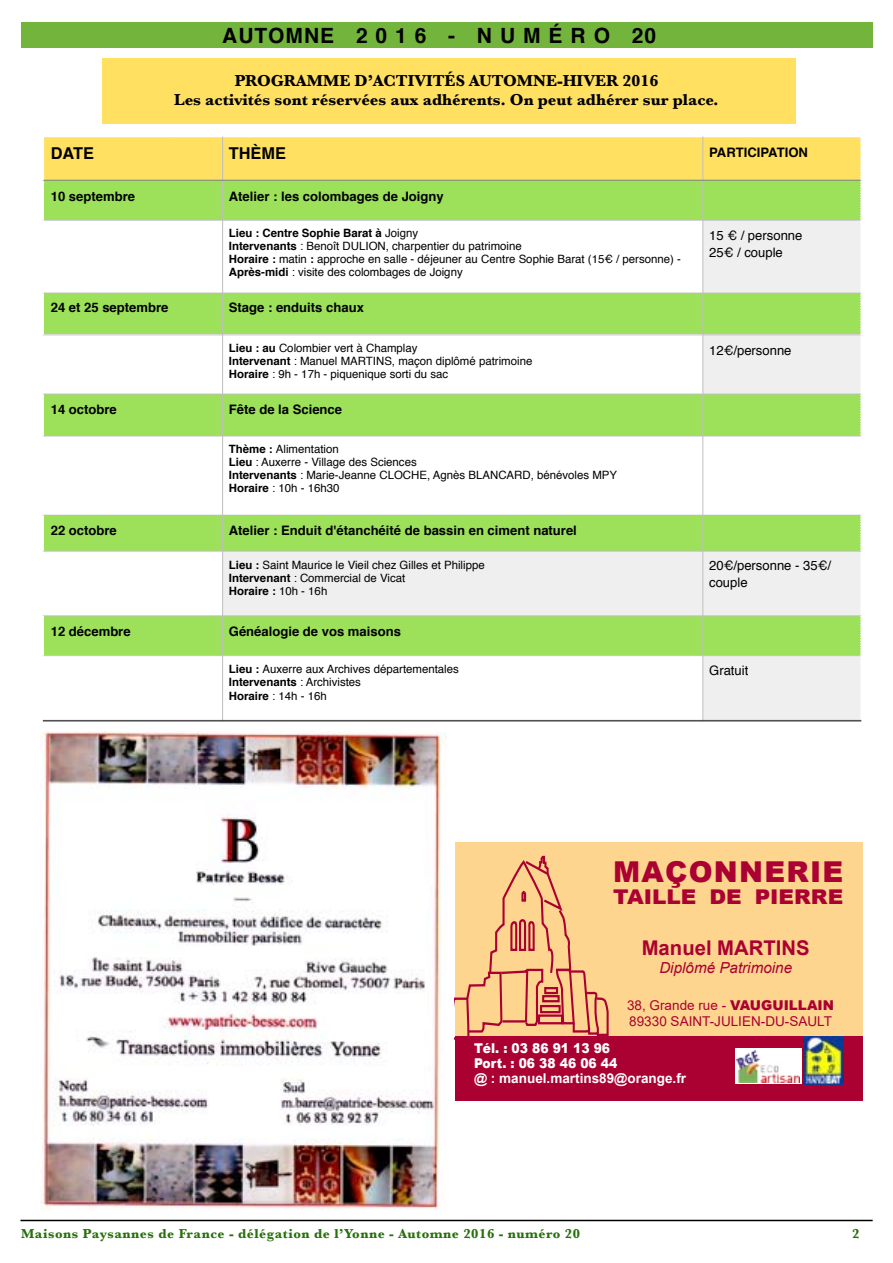
<style>
.page{position:relative;width:893px;height:1263px;background:#fff}
.page>*{position:absolute;margin:0;border:0;box-sizing:border-box;transform-origin:0 0}
.t1{font:900 28.8px "Arial";letter-spacing:.045em;color:#ab0132}
.t2{font:700 21px "Helvetica";letter-spacing:.05em;color:#000}
.t3{font:900 20.25px "Arial";color:#ab0132;scale:1.06 1}
.t4{font:700 20.25px "Arial";color:#ab0132}
.t5{font:700 19.65px "Helvetica";color:#000}
.t6{font:700 16.5px/19.8px "Baskerville";color:#000;text-align:center}
.t7{font:700 16.35px "Helvetica";color:#000}
.t8{font:italic 15.15px "Arial";color:#ab0132}
.t9{font:700 13.5px "Baskerville";letter-spacing:.04em;color:#28700c}
.t10{font:13.5px/16.2px "Arial";color:#ab0132}
.t11{font:900 13.5px/15.1px "Arial";color:#fff;scale:.91 1}
.t12{font:700 13.5px "Arial";color:#fff}
.t13{font:700 13.05px "Helvetica";color:#000}
.t14{font:13.05px/16.4px "Helvetica";color:#000}
.t15{font:11.4px/13px "Helvetica";color:#000}
.s1{font-weight:700}
.s2{font-weight:900}
</style>
<div class="page">
<div style="left:21px;top:22px;width:851px;height:25px;background:#73b43c"></div>
<hr style="left:20px;top:1220px;width:853px;height:1px;background:#000">
<hr style="left:222px;top:136px;width:1px;height:44px;background:#bfbfbf">
<hr style="left:703px;top:136px;width:1px;height:44px;background:#bfbfbf">
<svg style="left:43px;top:137px;width:818px;height:583px"></svg>
<hr style="left:43px;top:720px;width:818px;height:1px;background:#515151">
<div style="left:103px;top:58px;width:693px;height:66px;background:#ffe061"></div>
<img style="left:40px;top:731px;width:406px;height:478px">
<div style="left:455px;top:842px;width:407px;height:259px;background:#fdd58e"></div>
<svg style="left:455px;top:855px;width:154px;height:181px"></svg>
<div style="left:455px;top:1036px;width:407px;height:65px;background:#ab0132"></div>
<svg style="left:735px;top:1048px;width:66px;height:36px"></svg>
<img style="left:736px;top:1051px;width:63px;height:31px">
<img style="left:804px;top:1036px;width:39px;height:48px">
<h2 class="t2" style="left:222px;top:18px;width:435px">AUTOMNE 2 0 1 6 - N U M É R O 20</h2>
<h3 class="t5" style="left:226px;top:53px;width:455px">PROGRAMME D’ACTIVITÉS Automne-Hiver 2016</h3>
<h3 class="t6" style="left:174px;top:71px;width:546px">PROGRAMME D’ACTIVITÉS AUTOMNE-HIVER 2016<br>Les activités sont réservées aux adhérents. On peut adhérer sur place.</h3>
<h3 class="t7" style="left:51px;top:140px;width:45px">DATE</h3>
<h3 class="t7" style="left:229px;top:140px;width:59px">THÈME</h3>
<p class="t13" style="left:709px;top:142px;width:100px">PARTICIPATION</p>
<p class="t13" style="left:51px;top:186px;width:86px">10 septembre</p>
<p class="t13" style="left:229px;top:186px;width:216px">Atelier : les colombages de Joigny</p>
<p class="t15" style="left:229px;top:227px;width:454px"><span class="s1">Lieu : Centre Sophie Barat à</span> Joigny<br><span class="s1">Intervenants</span> : Benoît DULION, charpentier du patrimoine<br><span class="s1">Horaire :</span> matin <span class="s1">:</span> approche en salle - déjeuner au Centre Sophie Barat (15€ / personne) - <span class="s1">Après-midi</span> : visite des colombages de Joigny</p>
<p class="t14" style="left:709px;top:228px;width:95px">15 € / personne<br>25€ / couple</p>
<p class="t13" style="left:51px;top:297px;width:119px">24 et 25 septembre</p>
<p class="t13" style="left:229px;top:297px;width:137px">Stage : enduits chaux</p>
<p class="t15" style="left:229px;top:341px;width:305px"><span class="s1">Lieu : au</span> Colombier vert à Champlay<br><span class="s1">Intervenant</span> : Manuel MARTINS, maçon diplômé patrimoine<br><span class="s1">Horaire</span> : 9h - 17h - piquenique sorti du sac</p>
<p class="t14" style="left:709px;top:342px;width:84px">12€/personne</p>
<p class="t13" style="left:51px;top:398px;width:68px">14 octobre</p>
<p class="t13" style="left:229px;top:398px;width:115px">Fête de la Science</p>
<p class="t15" style="left:229px;top:443px;width:390px"><span class="s1">Thème :</span> Alimentation<br><span class="s1">Lieu</span> : Auxerre - Village des Sciences<br><span class="s1">Intervenants</span> : Marie-Jeanne CLOCHE, Agnès BLANCARD, bénévoles MPY <span class="s1">Horaire</span> : 10h - 16h30</p>
<p class="t13" style="left:51px;top:519px;width:68px">22 octobre</p>
<p class="t13" style="left:229px;top:519px;width:350px">Atelier : Enduit d'étanchéité de bassin en ciment naturel</p>
<p class="t15" style="left:229px;top:559px;width:257px"><span class="s1">Lieu :</span> Saint Maurice le Vieil chez Gilles et Philippe<br><span class="s1">Intervenant</span> : Commercial de Vicat<br><span class="s1">Horaire :</span> 10h - 16h</p>
<p class="t14" style="left:709px;top:558px;width:123px">20€/personne - 35€/ couple</p>
<p class="t13" style="left:51px;top:621px;width:81px">12 décembre</p>
<p class="t13" style="left:229px;top:621px;width:174px">Généalogie de vos maisons</p>
<p class="t15" style="left:229px;top:663px;width:232px"><span class="s1">Lieu :</span> Auxerre aux Archives départementales<br><span class="s1">Intervenants</span> : Archivistes<br><span class="s1">Horaire</span> : 14h - 16h</p>
<p class="t14" style="left:709px;top:663px;width:41px">Gratuit</p>
<h1 class="t1" style="left:613px;top:850px;width:232px">MAÇONNERIE</h1>
<h3 class="t3" style="left:613px;top:882px;width:219px">TAILLE DE PIERRE</h3>
<h3 class="t4" style="left:642px;top:933px;width:170px">Manuel MARTINS</h3>
<h3 class="t8" style="left:659px;top:958px;width:134px">Diplômé Patrimoine</h3>
<p class="t10" style="left:627px;top:997px;width:209px">38, Grande rue - <span class="s2">VAUGUILLAIN<br></span>89330 SAINT-JULIEN-DU-SAULT</p>
<p class="t11" style="left:474px;top:1040px;width:159px">Tél. : 03 86 91 13 96<br>Port. : 06 38 46 06 44</p>
<p class="t12" style="left:474px;top:1069px;width:214px">@ : manuel.martins89@orange.fr</p>
<p class="t9" style="left:21px;top:1224px;width:561px">Maisons Paysannes de France - délégation de l’Yonne - Automne 2016 - numéro 20</p>
<p class="t9" style="left:852px;top:1224px;width:9px">2</p>
</div>
